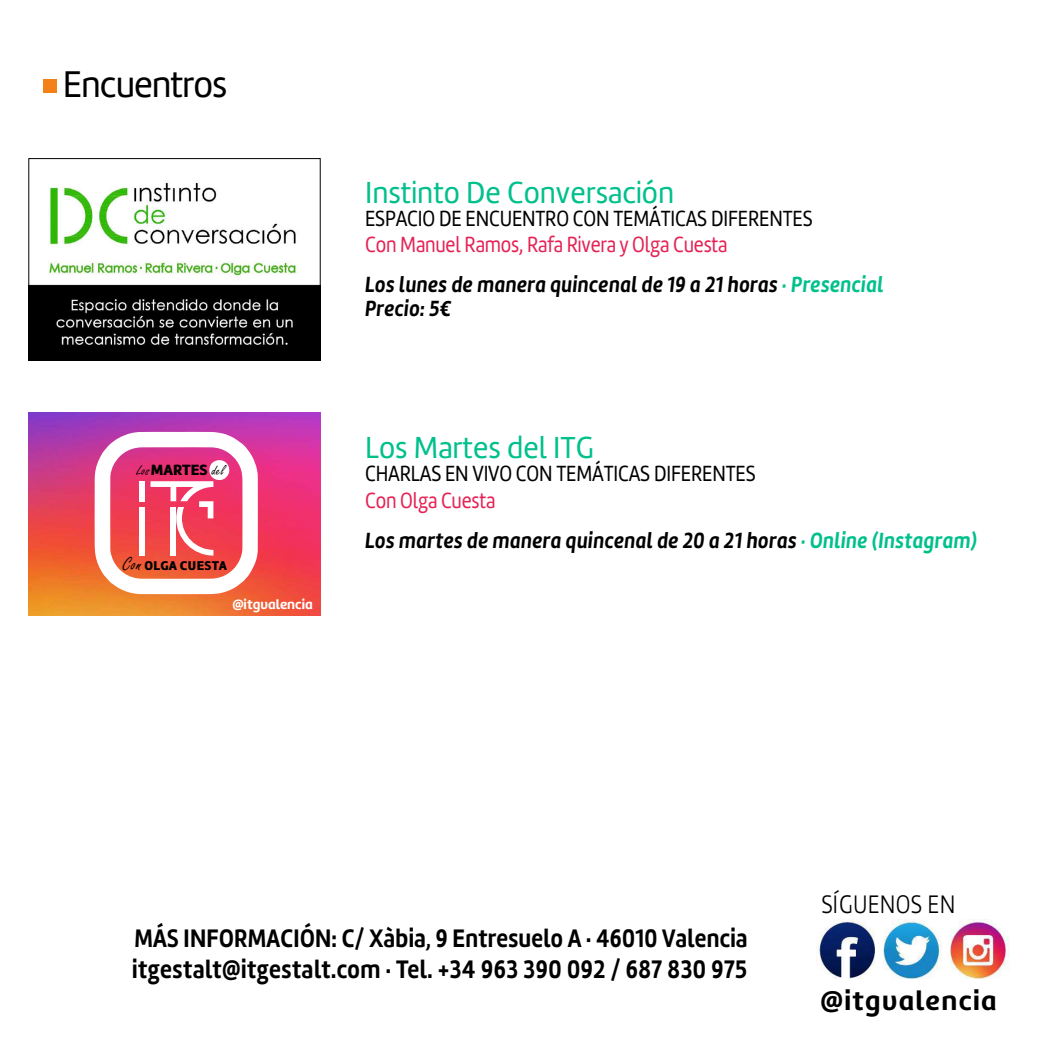
<style>
.page{position:relative;width:1050px;height:1050px;background:#fff}
.page>*{position:absolute;margin:0;border:0;box-sizing:border-box;transform-origin:0 0}
.t1{font:38.5px "Marine";letter-spacing:-.03em;color:#000;scale:.95 1}
.t2{font:31.5px "Marine";color:#00c08c;scale:.95 1}
.t3{font:700 28px "Marine UP";letter-spacing:.05em;color:#000}
.t4{font:700 26.25px/31.5px "Marine";letter-spacing:.015em;color:#000;scale:.85 1}
.t5{font:300 26.25px "Marine";letter-spacing:.01em;color:#000;scale:.85 1}
.t6{font:italic 700 22.75px/23.7px "Marine";letter-spacing:.025em;color:#000;scale:.87 1}
.t7{font:22.75px "Marine";letter-spacing:-.01em;color:#000;scale:.85 1}
.t8{font:22.75px "Marine";letter-spacing:-.01em;color:#e52355;scale:.85 1}
.t9{font:15.31px "Freestyle Script";letter-spacing:.025em;color:#000}
.t10{font:700 14px "Marine UP";color:#fff}
.t11{font:900 13.12px "Marine UP";letter-spacing:.025em;color:#000}
.s1{font-family:"Marine UP";font-weight:900;font-size:15.4px}
.s2{font-family:"Freestyle Script";font-weight:400;font-size:19.78px}
.s3{color:#00c08c}
</style>
<div class="page">
<img style="left:29px;top:413px;width:291px;height:203px">
<img style="left:30px;top:182px;width:289px;height:177px">
<div style="left:44px;top:80px;width:13px;height:13px;background:#f48118"></div>
<img style="left:816px;top:920px;width:194px;height:59px">
<div style="left:28px;top:158px;width:293px;height:203px;border:1px solid #000"></div>
<svg style="left:95px;top:432px;width:163px;height:162px"></svg>
<h1 class="t1" style="left:63px;top:59px;width:175px">Encuentros</h1>
<p class="t9" style="left:137px;top:461px;width:89px">Los<span class="s1">MARTES</span> del</p>
<p class="t11" style="left:123px;top:557px;width:106px"><span class="s2">Con</span> OLGA CUESTA</p>
<p class="t10" style="left:232px;top:595px;width:82px">@itgvalencia</p>
<h2 class="t2" style="left:365px;top:172px;width:327px">Instinto De Conversación</h2>
<p class="t7" style="left:365px;top:204px;width:528px">ESPACIO DE ENCUENTRO CON TEMÁTICAS DIFERENTES</p>
<p class="t8" style="left:365px;top:230px;width:428px">Con Manuel Ramos, Rafa Rivera y Olga Cuesta</p>
<p class="t6" style="left:365px;top:273px;width:597px">Los lunes de manera quincenal de 19 a 21 horas <span class="s3">· Presencial<br></span>Precio: 5€</p>
<h2 class="t2" style="left:365px;top:428px;width:242px">Los Martes del ITG</h2>
<p class="t7" style="left:365px;top:459px;width:461px">CHARLAS EN VIVO CON TEMÁTICAS DIFERENTES</p>
<p class="t8" style="left:365px;top:486px;width:155px">Con Olga Cuesta</p>
<p class="t6" style="left:365px;top:528px;width:705px">Los martes de manera quincenal de 20 a 21 horas <span class="s3">· Online (Instagram)</span></p>
<p class="t5" style="left:822px;top:889px;width:159px">SÍGUENOS EN</p>
<p class="t4" style="left:132px;top:922px;width:725px">MÁS INFORMACIÓN: C/ Xàbia, 9 Entresuelo A · 46010 Valencia itgestalt@itgestalt.com · Tel. +34 963 390 092 / 687 830 975</p>
<p class="t3" style="left:821px;top:982px;width:178px">@itgvalencia</p>
</div>
